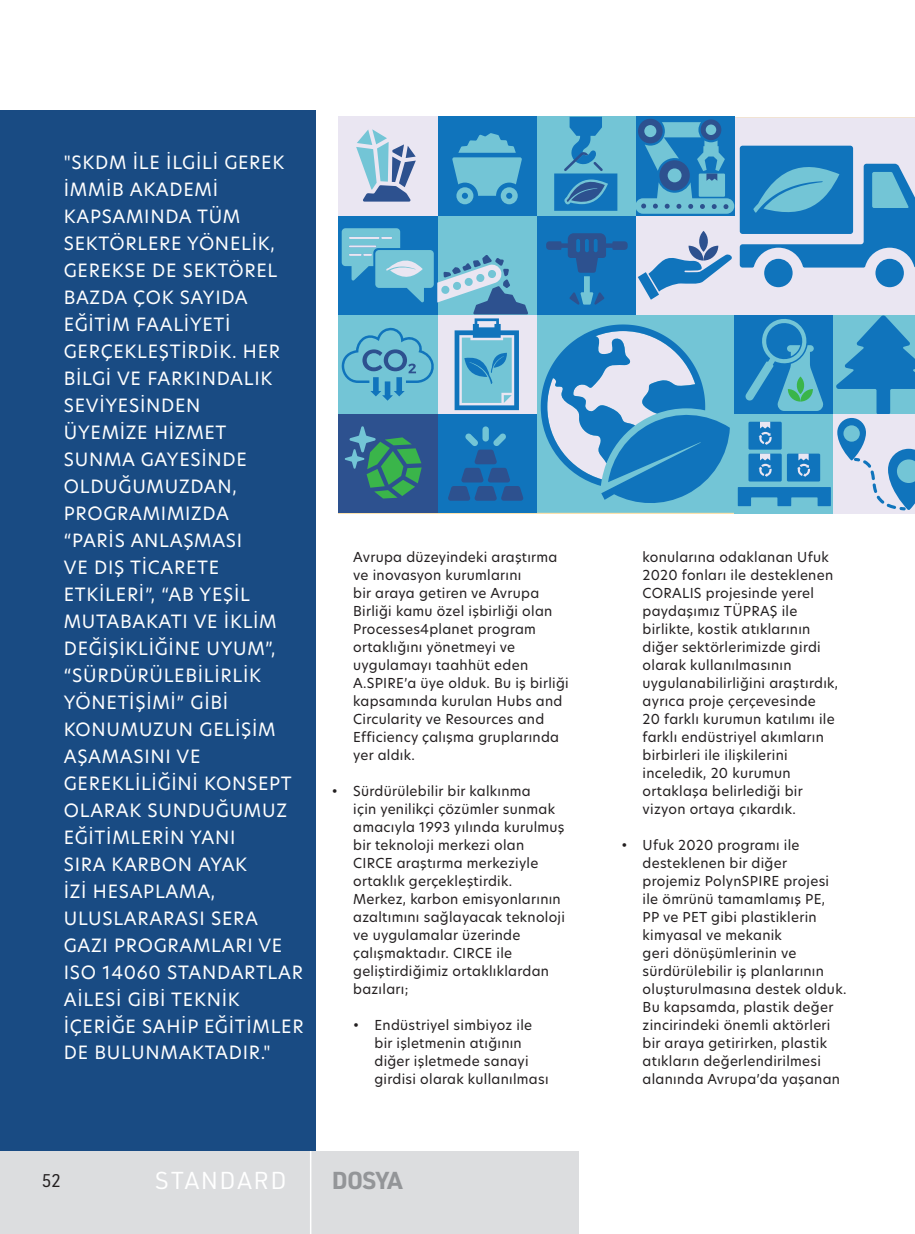
<style>
.page{position:relative;width:915px;height:1234px;background:#fff}
.page>*{position:absolute;margin:0;border:0;box-sizing:border-box;transform-origin:0 0}
.t1{font:24px "URWDIN";letter-spacing:.06em;color:#fff}
.t2{font:700 24px "URWDIN";letter-spacing:-.035em;color:#939598}
.t3{font:18px/27px "New Hero";letter-spacing:.04em;color:#fff}
.t4{font:18px "URWDIN";color:#231f20}
.t5{font:13.5px/18px "New Hero";letter-spacing:.02em;color:#231f20}
</style>
<div class="page">
<div style="left:0;top:1151px;width:82px;height:82px;background:#dcdddf"></div>
<div style="left:82px;top:1151px;width:496px;height:82px;background:#dcdddf"></div>
<hr style="left:310px;top:1143px;width:1px;height:90px;background:#fff">
<div style="left:437px;top:413px;width:99px;height:99px;background:#1074bc"></div>
<div style="left:437px;top:315px;width:99px;height:98px;background:#eae6f2"></div>
<div style="left:338px;top:413px;width:99px;height:99px;background:#2d518f"></div>
<div style="left:338px;top:315px;width:99px;height:98px;background:#73c5d6"></div>
<div style="left:437px;top:216px;width:99px;height:99px;background:#73c5d6"></div>
<div style="left:338px;top:216px;width:99px;height:99px;background:#1074bc"></div>
<div style="left:437px;top:117px;width:99px;height:99px;background:#1074bc"></div>
<div style="left:338px;top:117px;width:99px;height:99px;background:#eae6f2"></div>
<svg style="left:356px;top:129px;width:59px;height:72px"></svg>
<svg style="left:536px;top:117px;width:378px;height:395px;background:#67a8d0"></svg>
<svg style="left:345px;top:426px;width:76px;height:72px"></svg>
<div style="left:482px;top:426px;width:6px;height:15px;background:#73c5d6;border-radius:3px"></div>
<svg style="left:448px;top:433px;width:75px;height:67px"></svg>
<svg style="left:452px;top:133px;width:70px;height:71px"></svg>
<svg style="left:341px;top:228px;width:187px;height:182px"></svg>
<div style="left:0;top:111px;width:315px;height:1039px;background:#194b83"></div>
<p class="t3" style="left:64px;top:148px;width:241px">"SKDM I LE I LGI LI GEREK<br>İMMİB AKADEMI<br>KAPSAMINDA TÜM<br>SEKTÖRLERE YÖNELI K,<br>GEREKSE DE SEKTÖREL<br>BAZDA ÇOK SAYIDA<br>EĞITI M FAALIYETI<br>GERÇEKLEŞTI RDI K. HER<br>BI LGI VE FARKINDALIK<br>SEVIYESI NDEN<br>ÜYEMIZE HIZMET<br>SUNMA GAYESI NDE<br>OLDUĞUMUZDAN,<br>PROGRAMIMIZDA<br>“PARI S ANLAŞMASI<br>VE DIŞ TICARETE<br>ETKI LERI”, “AB YEŞI L<br>MUTABAKATI VE İKLI M<br>DEĞIŞI KLIĞI NE UYUM”, “SÜRDÜRÜLEBI LI RLI K<br>YÖNETIŞIMI” GI BI<br>KONUMUZUN GELIŞIM<br>AŞAMASINI VE<br>GEREKLI LIĞI NI KONSEPT<br>OLARAK SUNDUĞUMUZ<br>EĞITIMLERI N YANI<br>SIRA KARBON AYAK<br>IZI HESAPLAMA,<br>ULUSLARARASI SERA<br>GAZI PROGRAMLARI VE<br>ISO 14060 STANDARTLAR<br>AI LESI GI BI TEKNI K<br>IÇERIĞE SAHI P EĞITIMLER<br>DE BULUNMAKTADIR."</p>
<p class="t5" style="left:353px;top:547px;width:217px">Avrupa düzeyindeki araştırma ve inovasyon kurumlarını<br>bir araya getiren ve Avrupa<br>Birliği kamu özel işbirliği olan<br>Processes4planet program ortaklığını yönetmeyi ve uygulamayı taahhüt eden<br>A.SPIRE’a üye olduk. Bu iş birliği kapsamında kurulan Hubs and<br>Circularity ve Resources and<br>Efficiency çalışma gruplarında yer aldık.</p>
<p class="t5" style="left:353px;top:781px;width:213px;text-indent:-21px">• Sürdürülebilir bir kalkınma<br>için yenilikçi çözümler sunmak amacıyla 1993 yılında kurulmuş bir teknoloji merkezi olan<br>CIRCE araştırma merkeziyle ortaklık gerçekleştirdik.<br>Merkez, karbon emisyonlarının azaltımını sağlayacak teknoloji ve uygulamalar üzerinde çalışmaktadır. CIRCE ile geliştirdiğimiz ortaklıklardan bazıları;</p>
<p class="t5" style="left:374px;top:1015px;width:175px;text-indent:-21px">• Endüstriyel simbiyoz ile bir işletmenin atığının diğer işletmede sanayi girdisi olarak kullanılması</p>
<h2 class="t4" style="left:42px;top:1168px;width:21px">52</h2>
<h1 class="t1" style="left:155px;top:1164px;width:133px">STANDARD</h1>
<h1 class="t2" style="left:332px;top:1163px;width:72px">DOSYA</h1>
<p class="t5" style="left:642px;top:547px;width:197px">konularına odaklanan Ufuk<br>2020 fonları ile desteklenen<br>CORALIS projesinde yerel paydaşımız TÜPRAŞ ile birlikte, kostik atıklarının diğer sektörlerimizde girdi olarak kullanılmasının uygulanabilirliğini araştırdık, ayrıca proje çerçevesinde<br>20 farklı kurumun katılımı ile farklı endüstriyel akımların birbirleri ile ilişkilerini inceledik, 20 kurumun ortaklaşa belirlediği bir vizyon ortaya çıkardık.</p>
<p class="t5" style="left:642px;top:835px;width:205px;text-indent:-21px">• Ufuk 2020 programı ile desteklenen bir diğer projemiz PolynSPIRE projesi ile ömrünü tamamlamış PE,<br>PP ve PET gibi plastiklerin kimyasal ve mekanik<br>geri dönüşümlerinin ve sürdürülebilir iş planlarının oluşturulmasına destek olduk.<br>Bu kapsamda, plastik değer zincirindeki önemli aktörleri bir araya getirirken, plastik atıkların değerlendirilmesi alanında Avrupa’da yaşanan</p>
</div>
